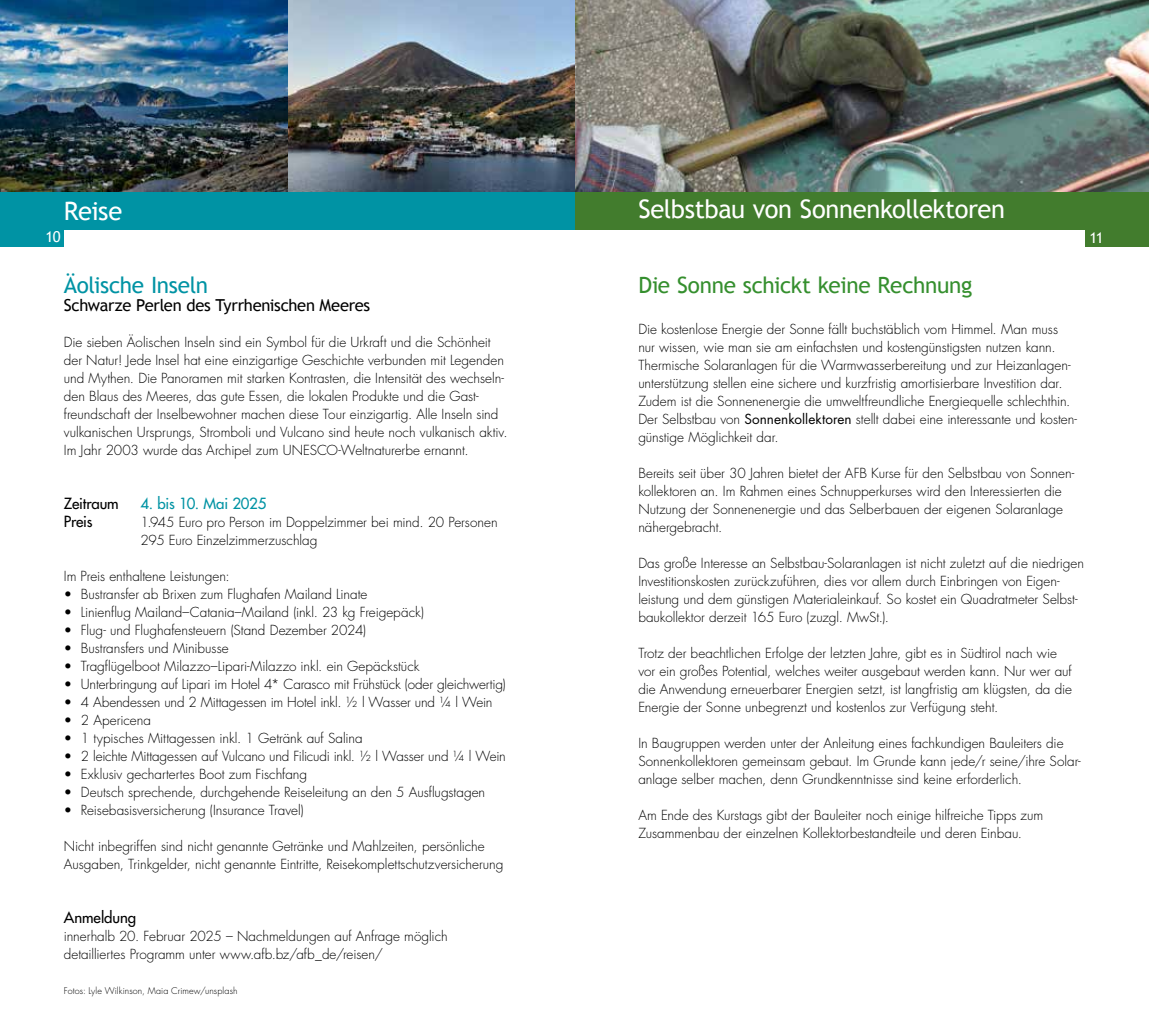
<style>
.page{position:relative;width:1149px;height:1021px;background:#fff}
.page>*{position:absolute;margin:0;border:0;box-sizing:border-box;transform-origin:0 0}
.t1{font:25.5px "Trebuchet MS";letter-spacing:-.015em;color:#fff}
.t2{font:22.5px "Trebuchet MS";letter-spacing:-.015em;color:#358f2e}
.t3{font:22.5px "Trebuchet MS";letter-spacing:-.015em;color:#0093a4}
.t4{font:16.5px "Trebuchet MS";letter-spacing:-.015em;color:#000}
.t5{font:15px "Futura";letter-spacing:-.005em;color:#000}
.t6{font:15px "Futura";letter-spacing:-.015em;color:#0093a4}
.t7{font:15px "Trebuchet MS";color:#fff}
.t8{font:300 13.5px/18px "Futura";letter-spacing:-.005em;color:#000}
.t9{font:300 9px "Futura";letter-spacing:.01em;color:#000}
.s1{font-weight:400}
</style>
<div class="page">
<div style="left:0;top:230px;width:64px;height:17px;background:#0093a4"></div>
<div style="left:1084px;top:230px;width:64px;height:17px;background:#427c2d"></div>
<div style="left:574px;top:191px;width:574px;height:39px;background:#427c2d"></div>
<div style="left:0;top:191px;width:574px;height:39px;background:#0093a4"></div>
<img style="left:0;top:0;width:1148px;height:191px">
<h1 class="t1" style="left:64px;top:195px;width:60px">Reise</h1>
<h1 class="t1" style="left:638px;top:194px;width:368px">Selbstbau von Sonnenkollektoren</h1>
<p class="t7" style="left:45px;top:228px;width:17px">10</p>
<p class="t7" style="left:1089px;top:229px;width:16px">11</p>
<h2 class="t3" style="left:64px;top:272px;width:146px">Äolische Inseln</h2>
<p class="t4" style="left:64px;top:295px;width:308px">Schwarze Perlen des Tyrrhenischen Meeres</p>
<p class="t8" style="left:64px;top:333px;width:445px">Die sieben Äolischen Inseln sind ein Symbol für die Urkraft und die Schönheit der Natur! Jede Insel hat eine einzigartige Geschichte verbunden mit Legenden und Mythen. Die Panoramen mit starken Kontrasten, die Intensität des wechseln&shy;den Blaus des Meeres, das gute Essen, die lokalen Produkte und die Gast&shy;freundschaft der Inselbewohner machen diese Tour einzigartig. Alle Inseln sind vulkanischen Ursprungs, Stromboli und Vulcano sind heute noch vulkanisch aktiv.<br>Im Jahr 2003 wurde das Archipel zum UNESCO-Weltnaturerbe ernannt.</p>
<p class="t5" style="left:64px;top:494px;width:56px">Zeitraum</p>
<p class="t6" style="left:140px;top:494px;width:127px">4. bis 10. Mai 2025</p>
<p class="t5" style="left:64px;top:512px;width:30px">Preis</p>
<p class="t8" style="left:140px;top:513px;width:358px">1.945 Euro pro Person im Doppelzimmer bei mind. 20 Personen<br>295 Euro Einzelzimmerzuschlag</p>
<p class="t8" style="left:64px;top:567px;width:167px">Im Preis enthaltene Leistungen:</p>
<p class="t8" style="left:64px;top:585px;width:305px">• Bustransfer ab Brixen zum Flughafen Mailand Linate</p>
<p class="t8" style="left:64px;top:603px;width:361px">• Linienflug Mailand–Catania–Mailand (inkl. 23 kg Freigepäck)</p>
<p class="t8" style="left:64px;top:621px;width:304px">• Flug- und Flughafensteuern (Stand Dezember 2024)</p>
<p class="t8" style="left:64px;top:639px;width:166px">• Bustransfers und Minibusse</p>
<p class="t8" style="left:64px;top:657px;width:357px">• Tragflügelboot Milazzo–Lipari-Milazzo inkl. ein Gepäckstück</p>
<p class="t8" style="left:64px;top:675px;width:443px">• Unterbringung auf Lipari im Hotel 4* Carasco mit Frühstück (oder gleichwertig)</p>
<p class="t8" style="left:64px;top:693px;width:430px">• 4 Abendessen und 2 Mittagessen im Hotel inkl. ½ l Wasser und ¼ l Wein</p>
<p class="t8" style="left:64px;top:711px;width:89px">• 2 Apericena</p>
<p class="t8" style="left:64px;top:729px;width:300px">• 1 typisches Mittagessen inkl. 1 Getränk auf Salina</p>
<p class="t8" style="left:64px;top:747px;width:443px">• 2 leichte Mittagessen auf Vulcano und Filicudi inkl. ½ l Wasser und ¼ l Wein</p>
<p class="t8" style="left:64px;top:765px;width:245px">• Exklusiv gechartertes Boot zum Fischfang</p>
<p class="t8" style="left:64px;top:783px;width:423px">• Deutsch sprechende, durchgehende Reiseleitung an den 5 Ausflugstagen</p>
<p class="t8" style="left:64px;top:801px;width:241px">• Reisebasisversicherung (Insurance Travel)</p>
<p class="t8" style="left:64px;top:837px;width:441px">Nicht inbegriffen sind nicht genannte Getränke und Mahlzeiten, persönliche<br>Ausgaben, Trinkgelder, nicht genannte Eintritte, Reisekomplettschutzversicherung</p>
<p class="t5" style="left:64px;top:908px;width:74px">Anmeldung</p>
<p class="t8" style="left:64px;top:927px;width:385px">innerhalb 20. Februar 2025 – Nachmeldungen auf Anfrage möglich detailliertes Programm unter www.afb.bz/afb_de/reisen/</p>
<p class="t9" style="left:64px;top:985px;width:175px">Fotos: Lyle Wilkinson, Maia Crimew/unsplash</p>
<h2 class="t2" style="left:638px;top:272px;width:335px">Die Sonne schickt keine Rechnung</h2>
<p class="t8" style="left:638px;top:320px;width:440px">Die kostenlose Energie der Sonne fällt buchstäblich vom Himmel. Man muss nur wissen, wie man sie am einfachsten und kostengünstigsten nutzen kann.<br>Thermische Solaranlagen für die Warmwasserbereitung und zur Heizanlagen&shy;unterstützung stellen eine sichere und kurzfristig amortisierbare Investition dar.<br>Zudem ist die Sonnenenergie die umweltfreundliche Energiequelle schlechthin.<br>Der Selbstbau von <span class="s1">Sonnenkollektoren</span> stellt dabei eine interessante und kosten&shy;günstige Möglichkeit dar.</p>
<p class="t8" style="left:638px;top:464px;width:437px">Bereits seit über 30 Jahren bietet der AFB Kurse für den Selbstbau von Sonnen&shy;kollektoren an. Im Rahmen eines Schnupperkurses wird den Interessierten die Nutzung der Sonnenenergie und das Selberbauen der eigenen Solaranlage nähergebracht.</p>
<p class="t8" style="left:638px;top:554px;width:447px">Das große Interesse an Selbstbau-Solaranlagen ist nicht zuletzt auf die niedrigen Investitionskosten zurückzuführen, dies vor allem durch Einbringen von Eigen&shy;leistung und dem günstigen Materialeinkauf. So kostet ein Quadratmeter Selbst&shy;baukollektor derzeit 165 Euro (zuzgl. MwSt.).</p>
<p class="t8" style="left:638px;top:644px;width:435px">Trotz der beachtlichen Erfolge der letzten Jahre, gibt es in Südtirol nach wie vor ein großes Potential, welches weiter ausgebaut werden kann. Nur wer auf die Anwendung erneuerbarer Energien setzt, ist langfristig am klügsten, da die Energie der Sonne unbegrenzt und kostenlos zur Verfügung steht.</p>
<p class="t8" style="left:638px;top:734px;width:443px">In Baugruppen werden unter der Anleitung eines fachkundigen Bauleiters die<br>Sonnenkollektoren gemeinsam gebaut. Im Grunde kann jede/r seine/ihre Solar&shy;anlage selber machen, denn Grundkenntnisse sind keine erforderlich.</p>
<p class="t8" style="left:638px;top:806px;width:406px">Am Ende des Kurstags gibt der Bauleiter noch einige hilfreiche Tipps zum<br>Zusammenbau der einzelnen Kollektorbestandteile und deren Einbau.</p>
</div>
